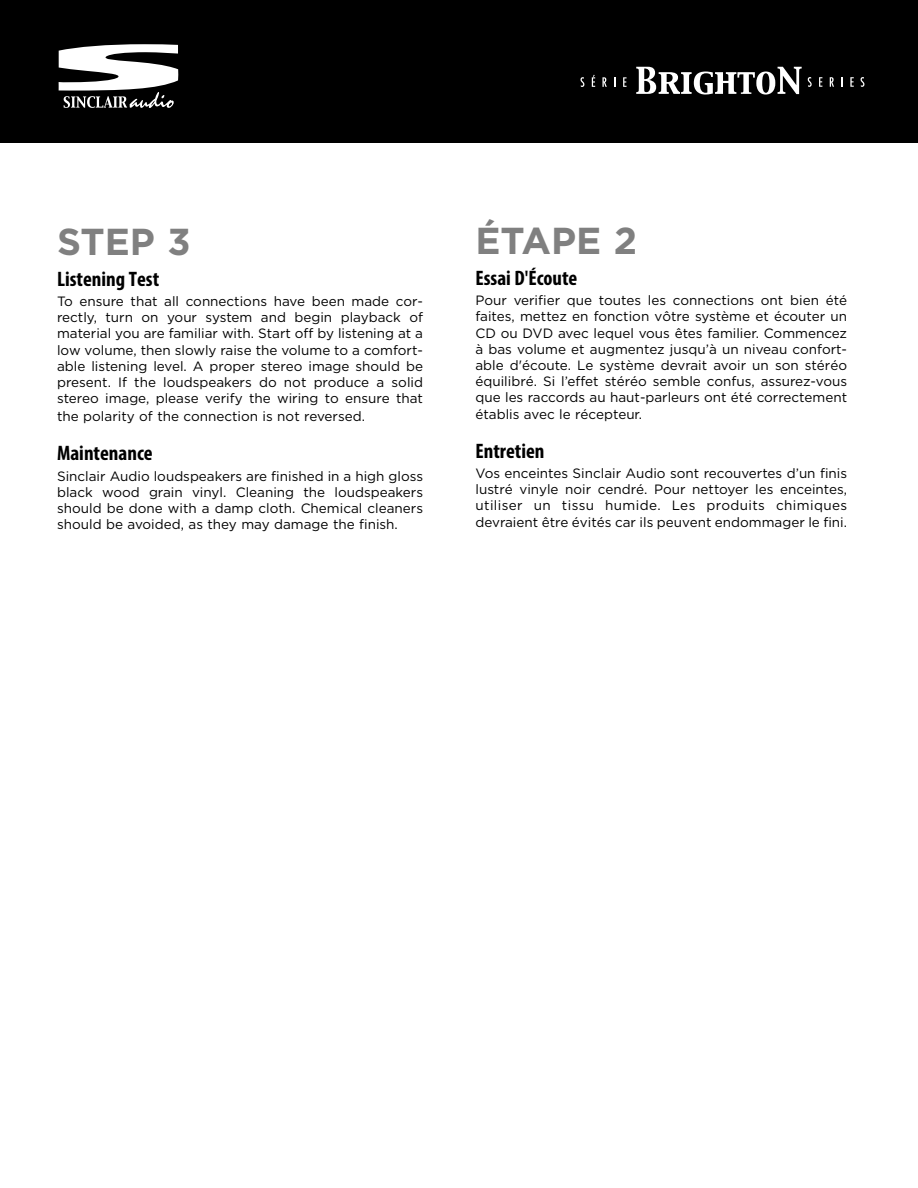
<style>
.page{position:relative;width:918px;height:1188px;background:#fff}
.page>*{position:absolute;margin:0;border:0;box-sizing:border-box;transform-origin:0 0}
.t1{font:700 37.5px "Gotham";color:#808080}
.t2{font:700 condensed 21px "Myriad Pro";color:#000}
.t3{font:13.5px/16.2px "Gotham";color:#000;text-align:justify}
</style>
<div class="page">
<div style="left:0;top:0;width:918px;height:143px;background:#000"></div>
<svg style="left:59px;top:44px;width:119px;height:64px"></svg>
<svg style="left:636px;top:67px;width:166px;height:28px"></svg>
<svg style="left:808px;top:77px;width:4px;height:10px"></svg>
<svg style="left:819px;top:77px;width:3px;height:10px"></svg>
<svg style="left:830px;top:77px;width:4px;height:10px"></svg>
<svg style="left:841px;top:77px;width:2px;height:10px"></svg>
<svg style="left:850px;top:77px;width:4px;height:10px"></svg>
<svg style="left:861px;top:77px;width:3px;height:10px"></svg>
<svg style="left:580px;top:77px;width:4px;height:10px"></svg>
<svg style="left:592px;top:75px;width:3px;height:12px"></svg>
<svg style="left:602px;top:77px;width:5px;height:10px"></svg>
<svg style="left:623px;top:77px;width:4px;height:10px"></svg>
<h1 class="t1" style="left:57px;top:220px;width:135px">STEP 3</h1>
<h2 class="t2" style="left:57px;top:271px;width:104px">Listening Test</h2>
<p class="t3" style="left:57px;top:293px;width:367px">To ensure that all connections have been made cor&shy;rectly, turn on your system and begin playback of material you are familiar with. Start off by listening at a low volume, then slowly raise the volume to a comfort&shy;able listening level. A proper stereo image should be present. If the loudspeakers do not produce a solid stereo image, please verify the wiring to ensure that the polarity of the connection is not reversed.</p>
<h2 class="t2" style="left:57px;top:446px;width:97px">Maintenance</h2>
<p class="t3" style="left:57px;top:468px;width:367px">Sinclair Audio loudspeakers are finished in a high gloss black wood grain vinyl. Cleaning the loudspeakers should be done with a damp cloth. Chemical cleaners should be avoided, as they may damage the finish.</p>
<h1 class="t1" style="left:476px;top:219px;width:163px">ÉTAPE 2</h1>
<h2 class="t2" style="left:476px;top:270px;width:103px">Essai D'Écoute</h2>
<p class="t3" style="left:476px;top:292px;width:373px">Pour verifier que toutes les connections ont bien été faites, mettez en fonction vôtre système et écouter un CD ou DVD avec lequel vous êtes familier. Commencez à bas volume et augmentez jusqu’à un niveau confort&shy;able d'écoute. Le système devrait avoir un son stéréo équilibré. Si l’effet stéréo semble confus, assurez-vous que les raccords au haut-parleurs ont été correctement établis avec le récepteur.</p>
<h2 class="t2" style="left:476px;top:443px;width:71px">Entretien</h2>
<p class="t3" style="left:476px;top:465px;width:373px">Vos enceintes Sinclair Audio sont recouvertes d’un finis lustré vinyle noir cendré. Pour nettoyer les enceintes, utiliser un tissu humide. Les produits chimiques devraient être évités car ils peuvent endommager le fini.</p>
</div>
